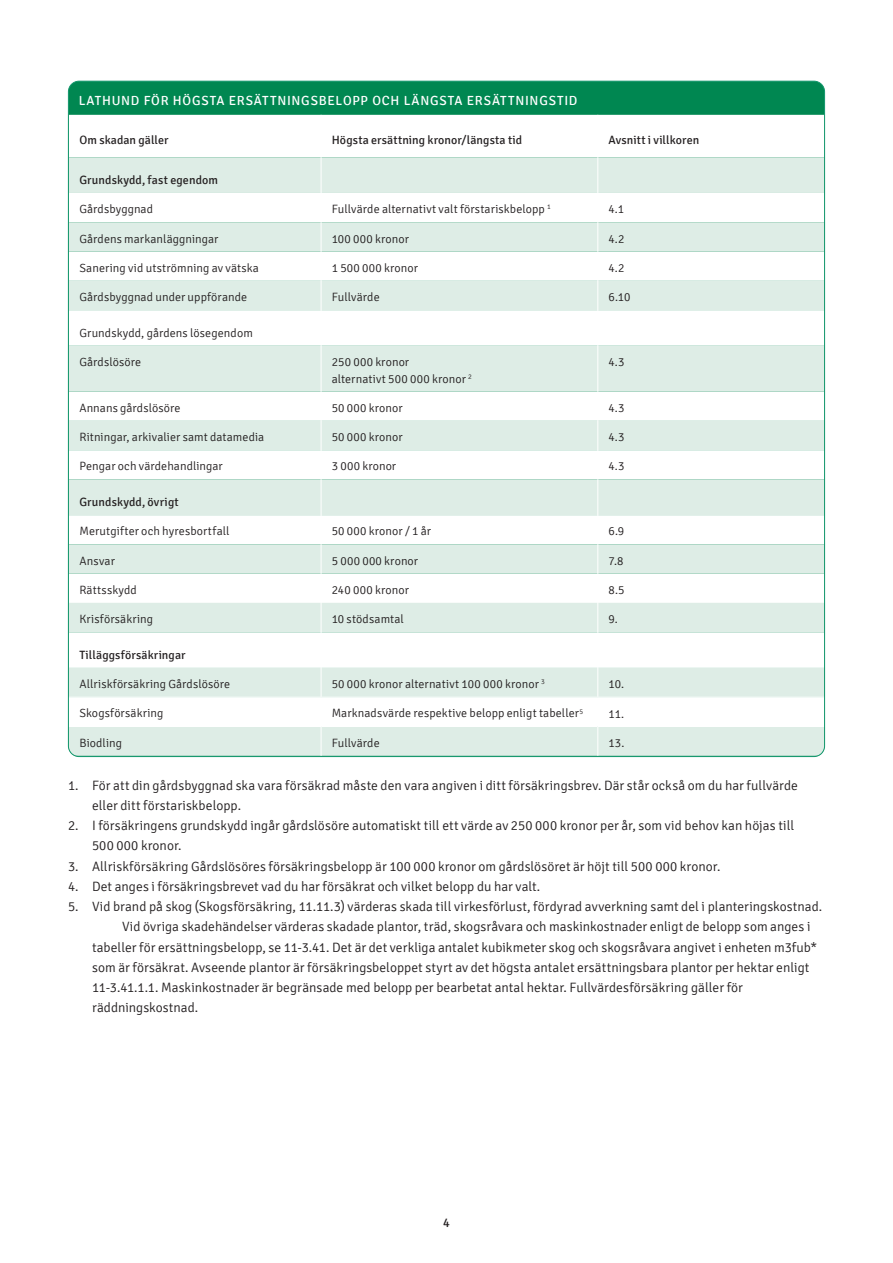
<style>
.page{position:relative;width:893px;height:1263px;background:#fff}
.page>*{position:absolute;margin:0;border:0;box-sizing:border-box;transform-origin:0 0}
.Rubrik_Nivå_4_ej_avs{font:300 13.5px/20.2px "Signika";letter-spacing:.005em;color:#231f20}
.Faktaruta_Tabell_huv{font:13.2px "Signika";letter-spacing:.06em;color:#fff}
.t1{font:12.75px "Signika";color:#231f20}
.t2{font:300 12px/16.5px "Signika";letter-spacing:.01em;color:#231f20}
.t3{font:12px "Signika";letter-spacing:.01em;color:#231f20}
</style>
<div class="page">
<div style="left:68px;top:81px;width:757px;height:675px;background:#008751;border-radius:11px"></div>
<div style="left:70px;top:115px;width:753px;height:42px;background:#fff"></div>
<svg style="left:70px;top:157px;width:753px;height:511px;background:#ecf5f1"></svg>
<hr style="left:321px;top:115px;width:1px;height:42px;background:#fff">
<hr style="left:597px;top:115px;width:1px;height:42px;background:#fff">
<hr style="left:321px;top:157px;width:1px;height:36px;background:#fff">
<hr style="left:597px;top:157px;width:1px;height:36px;background:#fff">
<svg style="left:321px;top:193px;width:1px;height:29px"></svg>
<svg style="left:597px;top:193px;width:1px;height:29px"></svg>
<hr style="left:321px;top:222px;width:1px;height:30px;background:#fff">
<hr style="left:597px;top:222px;width:1px;height:30px;background:#fff">
<svg style="left:321px;top:252px;width:1px;height:58px"></svg>
<svg style="left:597px;top:252px;width:1px;height:58px"></svg>
<hr style="left:321px;top:310px;width:1px;height:36px;background:#fff">
<hr style="left:597px;top:310px;width:1px;height:36px;background:#fff">
<hr style="left:321px;top:346px;width:1px;height:46px;background:#fff">
<svg style="left:321px;top:392px;width:1px;height:87px"></svg>
<hr style="left:321px;top:479px;width:1px;height:36px;background:#fff">
<svg style="left:321px;top:515px;width:1px;height:29px"></svg>
<hr style="left:321px;top:544px;width:1px;height:30px;background:#fff">
<svg style="left:321px;top:574px;width:1px;height:58px"></svg>
<hr style="left:321px;top:632px;width:1px;height:36px;background:#fff">
<hr style="left:597px;top:346px;width:1px;height:46px;background:#fff">
<svg style="left:597px;top:392px;width:1px;height:87px"></svg>
<hr style="left:597px;top:479px;width:1px;height:36px;background:#fff">
<svg style="left:597px;top:515px;width:1px;height:29px"></svg>
<hr style="left:597px;top:544px;width:1px;height:30px;background:#fff">
<svg style="left:597px;top:574px;width:1px;height:58px"></svg>
<hr style="left:597px;top:632px;width:1px;height:36px;background:#fff">
<svg style="left:68px;top:668px;width:757px;height:88px;background:#e7f2ed"></svg>
<hr style="left:68px;top:726px;width:253px;height:1px;background:#fff">
<hr style="left:321px;top:726px;width:277px;height:1px;background:#fff">
<hr style="left:598px;top:726px;width:227px;height:1px;background:#fff">
<p class="Faktaruta_Tabell_huv" style="left:79px;top:93px;width:500px">LATHUND FÖR HÖGSTA ERSÄTTNINGSBELOPP OCH LÄNGSTA ERSÄTTNINGSTID</p>
<p class="t3" style="left:79px;top:133px;width:91px">Om skadan gäller</p>
<p class="t3" style="left:332px;top:133px;width:192px">Högsta ersättning kronor/längsta tid</p>
<p class="t3" style="left:608px;top:133px;width:92px">Avsnitt i villkoren</p>
<p class="t3" style="left:79px;top:173px;width:140px">Grundskydd, fast egendom</p>
<p class="t2" style="left:79px;top:201px;width:75px">Gårdsbyggnad</p>
<p class="t2" style="left:332px;top:201px;width:221px">Fullvärde alternativt valt förstariskbelopp <sup>1</sup></p>
<p class="t2" style="left:608px;top:201px;width:17px">4.1</p>
<p class="t2" style="left:79px;top:230px;width:141px">Gårdens markanläggningar</p>
<p class="t2" style="left:332px;top:230px;width:79px">100 000 kronor</p>
<p class="t2" style="left:608px;top:230px;width:18px">4.2</p>
<p class="t2" style="left:79px;top:260px;width:181px">Sanering vid utströmning av vätska</p>
<p class="t2" style="left:332px;top:260px;width:88px">1 500 000 kronor</p>
<p class="t2" style="left:608px;top:260px;width:18px">4.2</p>
<p class="t2" style="left:79px;top:289px;width:169px">Gårdsbyggnad under uppförande</p>
<p class="t2" style="left:332px;top:289px;width:50px">Fullvärde</p>
<p class="t2" style="left:608px;top:289px;width:24px">6.10</p>
<p class="t2" style="left:79px;top:325px;width:175px">Grundskydd, gårdens lösegendom</p>
<p class="t2" style="left:79px;top:354px;width:63px">Gårdslösöre</p>
<p class="t2" style="left:332px;top:354px;width:142px">250 000 kronor<br>alternativt 500 000 kronor <sup>2</sup></p>
<p class="t2" style="left:608px;top:354px;width:18px">4.3</p>
<p class="t2" style="left:79px;top:400px;width:103px">Annans gårdslösöre</p>
<p class="t2" style="left:332px;top:400px;width:72px">50 000 kronor</p>
<p class="t2" style="left:608px;top:400px;width:18px">4.3</p>
<p class="t2" style="left:79px;top:429px;width:186px">Ritningar, arkivalier samt datamedia</p>
<p class="t2" style="left:332px;top:429px;width:72px">50 000 kronor</p>
<p class="t2" style="left:608px;top:429px;width:18px">4.3</p>
<p class="t2" style="left:79px;top:458px;width:145px">Pengar och värdehandlingar</p>
<p class="t2" style="left:332px;top:458px;width:66px">3 000 kronor</p>
<p class="t2" style="left:608px;top:458px;width:18px">4.3</p>
<p class="t3" style="left:79px;top:495px;width:101px">Grundskydd, övrigt</p>
<p class="t2" style="left:79px;top:523px;width:152px">Merutgifter och hyresbortfall</p>
<p class="t2" style="left:332px;top:523px;width:101px">50 000 kronor / 1 år</p>
<p class="t2" style="left:608px;top:523px;width:17px">6.9</p>
<p class="t2" style="left:79px;top:553px;width:37px">Ansvar</p>
<p class="t2" style="left:332px;top:553px;width:88px">5 000 000 kronor</p>
<p class="t2" style="left:608px;top:553px;width:17px">7.8</p>
<p class="t2" style="left:79px;top:582px;width:59px">Rättsskydd</p>
<p class="t2" style="left:332px;top:582px;width:79px">240 000 kronor</p>
<p class="t2" style="left:608px;top:582px;width:18px">8.5</p>
<p class="t2" style="left:79px;top:611px;width:75px">Krisförsäkring</p>
<p class="t2" style="left:332px;top:611px;width:74px">10 stödsamtal</p>
<p class="t2" style="left:608px;top:611px;width:11px">9.</p>
<p class="t3" style="left:79px;top:648px;width:108px">Tilläggsförsäkringar</p>
<p class="t2" style="left:79px;top:676px;width:152px">Allriskförsäkring Gårdslösöre</p>
<p class="t2" style="left:332px;top:676px;width:215px">50 000 kronor alternativt 100 000 kronor <sup>3</sup></p>
<p class="t2" style="left:608px;top:676px;width:17px">10.</p>
<p class="t2" style="left:79px;top:705px;width:86px">Skogsförsäkring</p>
<p class="t2" style="left:332px;top:705px;width:253px">Marknadsvärde respektive belopp enligt tabeller<sup>5</sup></p>
<p class="t2" style="left:608px;top:705px;width:17px">11.</p>
<p class="t2" style="left:79px;top:735px;width:44px">Biodling</p>
<p class="t2" style="left:332px;top:735px;width:50px">Fullvärde</p>
<p class="t2" style="left:608px;top:735px;width:17px">13.</p>
<p class="Rubrik_Nivå_4_ej_avs" style="left:92px;top:775px;width:707px;text-indent:-24px">1. För att din gårdsbyggnad ska vara försäkrad måste den vara angiven i ditt försäkringsbrev. Där står också om du har fullvärde eller ditt förstariskbelopp.</p>
<p class="Rubrik_Nivå_4_ej_avs" style="left:68px;top:816px;width:728px">2. I försäkringens grundskydd ingår gårdslösöre automatiskt till ett värde av 250 000 kronor per år, som vid behov kan höjas till</p>
<p class="Rubrik_Nivå_4_ej_avs" style="left:92px;top:836px;width:91px">500 000 kronor.</p>
<p class="Rubrik_Nivå_4_ej_avs" style="left:68px;top:856px;width:654px">3. Allriskförsäkring Gårdslösöres försäkringsbelopp är 100 000 kronor om gårdslösöret är höjt till 500 000 kronor.</p>
<p class="Rubrik_Nivå_4_ej_avs" style="left:68px;top:876px;width:474px">4. Det anges i försäkringsbrevet vad du har försäkrat och vilket belopp du har valt.</p>
<p class="Rubrik_Nivå_4_ej_avs" style="left:122px;top:897px;width:702px;text-indent:-54px">5. Vid brand på skog (Skogsförsäkring, 11.11.3) värderas skada till virkesförlust, fördyrad avverkning samt del i planteringskostnad.<br>Vid övriga skadehändelser värderas skadade plantor, träd, skogsråvara och maskinkostnader enligt de belopp som anges i</p>
<p class="Rubrik_Nivå_4_ej_avs" style="left:92px;top:937px;width:727px">tabeller för ersättningsbelopp, se 11-3.41. Det är det verkliga antalet kubikmeter skog och skogsråvara angivet i enheten m3fub* som är försäkrat. Avseende plantor är försäkringsbeloppet styrt av det högsta antalet ersättningsbara plantor per hektar enligt<br>11-3.41.1.1. Maskinkostnader är begränsade med belopp per bearbetat antal hektar. Fullvärdesförsäkring gäller för</p>
<p class="Rubrik_Nivå_4_ej_avs" style="left:92px;top:998px;width:108px">räddningskostnad.</p>
<p class="t1" style="left:443px;top:1215px;width:8px">4</p>
</div>
